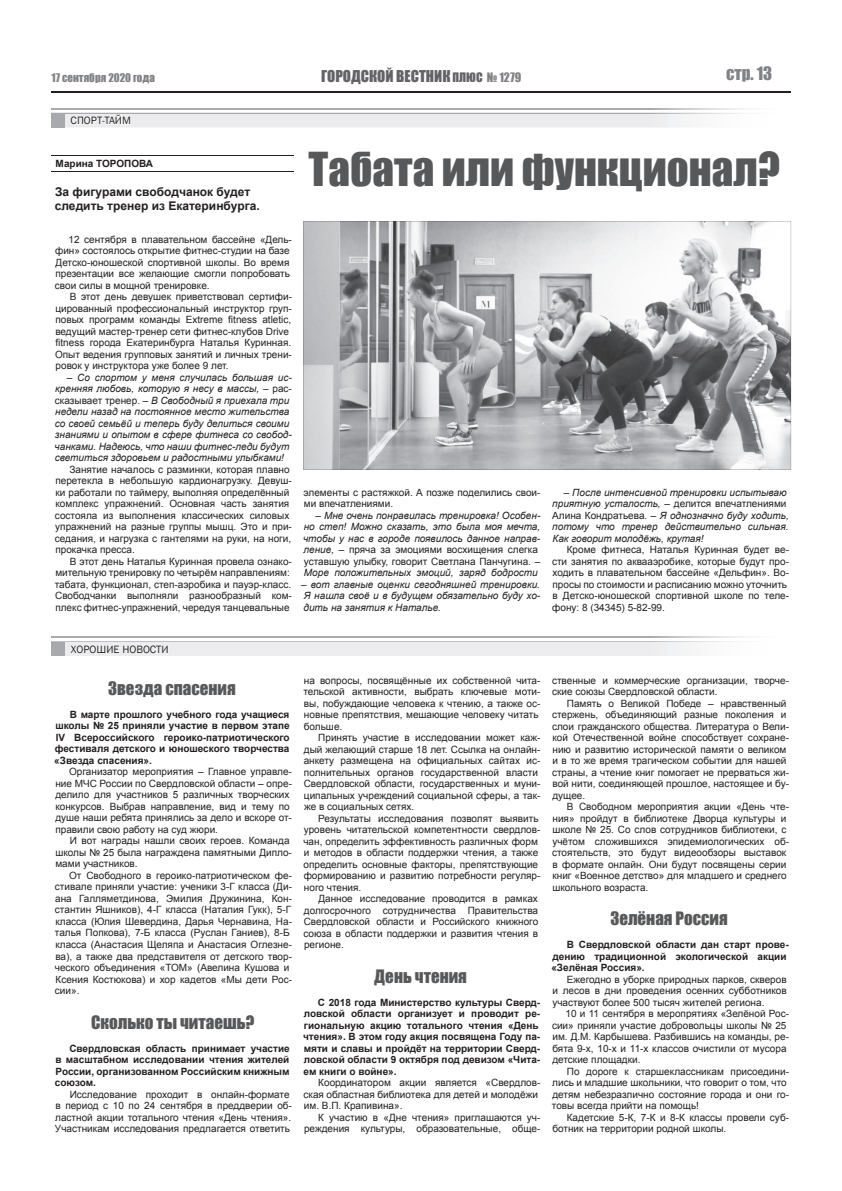
<style>
.page{position:relative;width:842px;height:1191px;background:#fff}
.page>*{position:absolute;margin:0;border:0;box-sizing:border-box;transform-origin:0 0}
.t1{font:43px "Impact";color:#57585a}
.t2{font:17px "Impact";color:#57585a}
.t3{font:17px "Impact";color:#808285}
.t4{font:15px "Impact";color:#636366}
.t5{font:700 12px/13.5px "Arial";color:#231f20}
.t6{font:11px "Franklin Gothic";color:#231f20}
.t7{font:11px "Impact";color:#808285}
.t8{font:10px/11.5px "Arial";color:#231f20}
.t9{font:italic 10px/11.5px "Arial";color:#231f20}
.t10{font:700 10px/11.5px "Arial";color:#231f20;text-align:justify}
.s1{font-size:12px}
.s2{font-size:12px;color:#808285}
.s3{font-style:normal}
</style>
<div class="page">
<hr style="left:51px;top:92px;width:740px;height:1px;background:#231f20">
<svg style="left:71px;top:115px;width:60px;height:10px"></svg>
<svg style="left:70px;top:644px;width:98px;height:9px"></svg>
<div style="left:51px;top:113px;width:14px;height:14px;background:#a8a9ad"></div>
<div style="left:51px;top:642px;width:14px;height:14px;background:#a8a9ad"></div>
<hr style="left:51px;top:172px;width:243px;height:1px;background:#231f20">
<hr style="left:51px;top:155px;width:243px;height:1px;background:#231f20">
<svg style="left:303px;top:221px;width:488px;height:249px;background:#b1b2b5"></svg>
<p class="t7" style="left:52px;top:70px;width:105px">17 сентября 2020 года</p>
<h3 class="t4" style="left:321px;top:64px;width:202px">ГОРОДСКОЙ ВЕСТНИК <span class="s1">ПЛЮС</span> <span class="s2">№ 1279</span></h3>
<h2 class="t3" style="left:726px;top:60px;width:48px">стр. 13</h2>
<p class="t6" style="left:71px;top:114px;width:62px">СПОРТ-ТАЙМ</p>
<p class="t10" style="left:56px;top:158px;width:99px">Марина ТОРОПОВА</p>
<p class="t5" style="left:55px;top:186px;width:206px">За фигурами свободчанок будет следить тренер из Екатеринбурга.</p>
<p class="t8" style="left:55px;top:234px;width:238px;text-indent:13px">12 сентября в плавательном бассейне «Дель&shy;фин» состоялось открытие фитнес-студии на базе Детско-юношеской спортивной школы. Во время презентации все желающие смогли попробовать свои силы в мощной тренировке.</p>
<p class="t8" style="left:55px;top:291px;width:238px;text-indent:15px">В этот день девушек приветствовал сертифи&shy;цированный профессиональный инструктор груп&shy;повых программ команды Extreme fitness atletic, ведущий мастер-тренер сети фитнес-клубов Drive fitness города Екатеринбурга Наталья Куринная.<br>Опыт ведения групповых занятий и личных трени&shy;ровок у инструктора уже более 9 лет.</p>
<p class="t9" style="left:55px;top:372px;width:239px;text-indent:12px">– Со спортом у меня случилась большая ис&shy;кренняя любовь, которую я несу в массы, <span class="s3">– рас&shy;сказывает тренер.</span> – В Свободный я приехала три недели назад на постоянное место жительства со своей семьёй и теперь буду делиться своими знаниями и опытом в сфере фитнеса со свобод&shy;чанками. Надеюсь, что наши фитнес-леди будут светиться здоровьем и радостными улыбками!</p>
<p class="t8" style="left:55px;top:464px;width:239px;text-indent:14px">Занятие началось с разминки, которая плавно перетекла в небольшую кардионагрузку. Девуш&shy;ки работали по таймеру, выполняя определённый комплекс упражнений. Основная часть занятия состояла из выполнения классических силовых упражнений на разные группы мышц. Это и при&shy;седания, и нагрузка с гантелями на руки, на ноги, прокачка пресса.</p>
<p class="t8" style="left:55px;top:556px;width:239px;text-indent:15px">В этот день Наталья Куринная провела ознако&shy;мительную тренировку по четырём направлениям: табата, функционал, степ-аэробика и пауэр-класс.<br>Свободчанки выполняли разнообразный ком&shy;плекс фитнес-упражнений, чередуя танцевальные</p>
<h1 class="t1" style="left:309px;top:135px;width:473px">Табата или функционал?</h1>
<p class="t8" style="left:304px;top:487px;width:238px">элементы с растяжкой. А позже поделились свои&shy;ми впечатлениями.</p>
<p class="t9" style="left:303px;top:510px;width:239px;text-indent:12px">– Мне очень понравилась тренировка! Особен&shy;но степ! Можно сказать, это была моя мечта, чтобы у нас в городе появилось данное направ&shy;ление, <span class="s3">– пряча за эмоциями восхищения слегка уставшую улыбку, говорит Светлана Панчугина. –</span></p>
<p class="t9" style="left:304px;top:567px;width:235px">Море положительных эмоций, заряд бодрости</p>
<p class="t9" style="left:301px;top:579px;width:241px;text-align:justify">– вот главные оценки сегодняшней тренировки.<br>Я нашла своё и в будущем обязательно буду хо&shy;дить на занятия к Наталье.</p>
<p class="t9" style="left:552px;top:487px;width:238px;text-indent:12px">– После интенсивной тренировки испытываю приятную усталость, – <span class="s3">делится впечатлениями Алина Кондратьева. –</span> Я однозначно буду ходить, потому что тренер действительно сильная.<br>Как говорит молодёжь, крутая!</p>
<p class="t8" style="left:552px;top:544px;width:239px;text-indent:15px">Кроме фитнеса, Наталья Куринная будет ве&shy;сти занятия по аквааэробике, которые будут про&shy;ходить в плавательном бассейне «Дельфин». Во&shy;просы по стоимости и расписанию можно уточнить в Детско-юношеской спортивной школе по теле&shy;фону: 8 (34345) 5-82-99.</p>
<p class="t6" style="left:71px;top:642px;width:99px">ХОРОШИЕ НОВОСТИ</p>
<h2 class="t2" style="left:108px;top:675px;width:129px">Звезда спасения</h2>
<p class="t10" style="left:54px;top:709px;width:237px;text-indent:16px">В марте прошлого учебного года учащиеся школы № 25 приняли участие в первом этапе IV Всероссийского героико-патриотического фестиваля детского и юношеского творчества «Звезда спасения».</p>
<p class="t8" style="left:55px;top:766px;width:238px;text-indent:14px">Организатор мероприятия – Главное управле&shy;ние МЧС России по Свердловской области – опре&shy;делило для участников 5 различных творческих конкурсов. Выбрав направление, вид и тему по душе наши ребята принялись за дело и вскоре от&shy;правили свою работу на суд жюри.</p>
<p class="t8" style="left:55px;top:835px;width:238px;text-indent:14px">И вот награды нашли своих героев. Команда школы № 25 была награждена памятными Дипло&shy;мами участников.</p>
<p class="t8" style="left:55px;top:869px;width:239px;text-indent:14px">От Свободного в героико-патриотическом фе&shy;стивале приняли участие: ученики 3-Г класса (Ди&shy;ана Галляметдинова, Эмилия Дружинина, Кон&shy;стантин Яшников), 4-Г класса (Наталия Гукк), 5-Г класса (Юлия Шевердина, Дарья Чернавина, На&shy;талья Попкова), 7-Б класса (Руслан Ганиев), 8-Б класса (Анастасия Щеляпа и Анастасия Оглезне&shy;ва), а также два представителя от детского твор&shy;ческого объединения «ТОМ» (Авелина Кушова и Ксения Костюкова) и хор кадетов «Мы дети Рос&shy;сии».</p>
<h2 class="t2" style="left:91px;top:1008px;width:165px">Сколько ты читаешь?</h2>
<p class="t10" style="left:55px;top:1042px;width:236px;text-indent:14px">Свердловская область принимает участие в масштабном исследовании чтения жителей России, организованном Российским книжным союзом.</p>
<p class="t8" style="left:55px;top:1088px;width:238px;text-indent:15px">Исследование проходит в онлайн-формате в период с 10 по 24 сентября в преддверии об&shy;ластной акции тотального чтения «День чтения».<br>Участникам исследования предлагается ответить</p>
<p class="t8" style="left:303px;top:674px;width:239px">на вопросы, посвящённые их собственной чита&shy;тельской активности, выбрать ключевые моти&shy;вы, побуждающие человека к чтению, а также ос&shy;новные препятствия, мешающие человеку читать больше.</p>
<p class="t8" style="left:304px;top:732px;width:238px;text-indent:15px">Принять участие в исследовании может каж&shy;дый желающий старше 18 лет. Ссылка на онлайн&shy;анкету размещена на официальных сайтах ис&shy;полнительных органов государственной власти Свердловской области, государственных и муни&shy;ципальных учреждений социальной сферы, а так&shy;же в социальных сетях.</p>
<p class="t8" style="left:303px;top:812px;width:239px;text-indent:15px">Результаты исследования позволят выявить уровень читательской компетентности свердлов&shy;чан, определить эффективность различных форм и методов в области поддержки чтения, а также определить основные факторы, препятствующие формированию и развитию потребности регуляр&shy;ного чтения.</p>
<p class="t8" style="left:303px;top:893px;width:236px;text-align:justify;text-indent:15px">Данное исследование проводится в рамках долгосрочного сотрудничества Правительства Свердловской области и Российского книжного союза в области поддержки и развития чтения в регионе.</p>
<h2 class="t2" style="left:374px;top:963px;width:94px">День чтения</h2>
<p class="t10" style="left:303px;top:997px;width:239px;text-align:left;text-indent:15px">С 2018 года Министерство культуры Сверд&shy;ловской области организует и проводит ре&shy;гиональную акцию тотального чтения «День чтения». В этом году акция посвящена Году па&shy;мяти и славы и пройдёт на территории Сверд&shy;ловской области 9 октября под девизом «Чита&shy;ем книги о войне».</p>
<p class="t8" style="left:303px;top:1077px;width:239px;text-indent:15px">Координатором акции является «Свердлов&shy;ская областная библиотека для детей и молодёжи им. В.П. Крапивина».</p>
<p class="t8" style="left:304px;top:1111px;width:238px;text-align:right">К участию в «Дне чтения» приглашаются уч&shy;реждения культуры, образовательные, обще-</p>
<p class="t8" style="left:552px;top:674px;width:239px">ственные и коммерческие организации, творче&shy;ские союзы Свердловской области.</p>
<p class="t8" style="left:552px;top:697px;width:239px;text-indent:15px">Память о Великой Победе – нравственный стержень, объединяющий разные поколения и слои гражданского общества. Литература о Вели&shy;кой Отечественной войне способствует сохране&shy;нию и развитию исторической памяти о великом и в то же время трагическом событии для нашей страны, а чтение книг помогает не прерваться жи&shy;вой нити, соединяющей прошлое, настоящее и бу&shy;дущее.</p>
<p class="t8" style="left:552px;top:801px;width:239px;text-indent:15px">В Свободном мероприятия акции «День чте&shy;ния» пройдут в библиотеке Дворца культуры и школе № 25. Со слов сотрудников библиотеки, с учётом сложившихся эпидемиологических об&shy;стоятельств, это будут видеообзоры выставок в формате онлайн. Они будут посвящены серии книг «Военное детство» для младшего и среднего школьного возраста.</p>
<h2 class="t2" style="left:610px;top:905px;width:119px">Зелёная Россия</h2>
<p class="t10" style="left:551px;top:939px;width:239px;text-align:left;text-indent:16px">В Свердловской области дан старт прове&shy;дению традиционной экологической акции «Зелёная Россия».</p>
<p class="t8" style="left:552px;top:973px;width:236px;text-align:justify;text-indent:14px">Ежегодно в уборке природных парков, скверов и лесов в дни проведения осенних субботников участвуют более 500 тысяч жителей региона.</p>
<p class="t8" style="left:552px;top:1008px;width:239px;text-indent:13px">10 и 11 сентября в меропрятиях «Зелёной Рос&shy;сии» приняли участие добровольцы школы № 25 им. Д.М. Карбышева. Разбившись на команды, ре&shy;бята 9-х, 10-х и 11-х классов очистили от мусора детские площадки.</p>
<p class="t8" style="left:552px;top:1065px;width:239px;text-indent:15px">По дороге к старшеклассникам присоедини&shy;лись и младшие школьники, что говорит о том, что детям небезразлично состояние города и они го&shy;товы всегда прийти на помощь!</p>
<p class="t8" style="left:552px;top:1111px;width:238px;text-indent:14px">Кадетские 5-К, 7-К и 8-К классы провели суб&shy;ботник на территории родной школы.</p>
</div>
